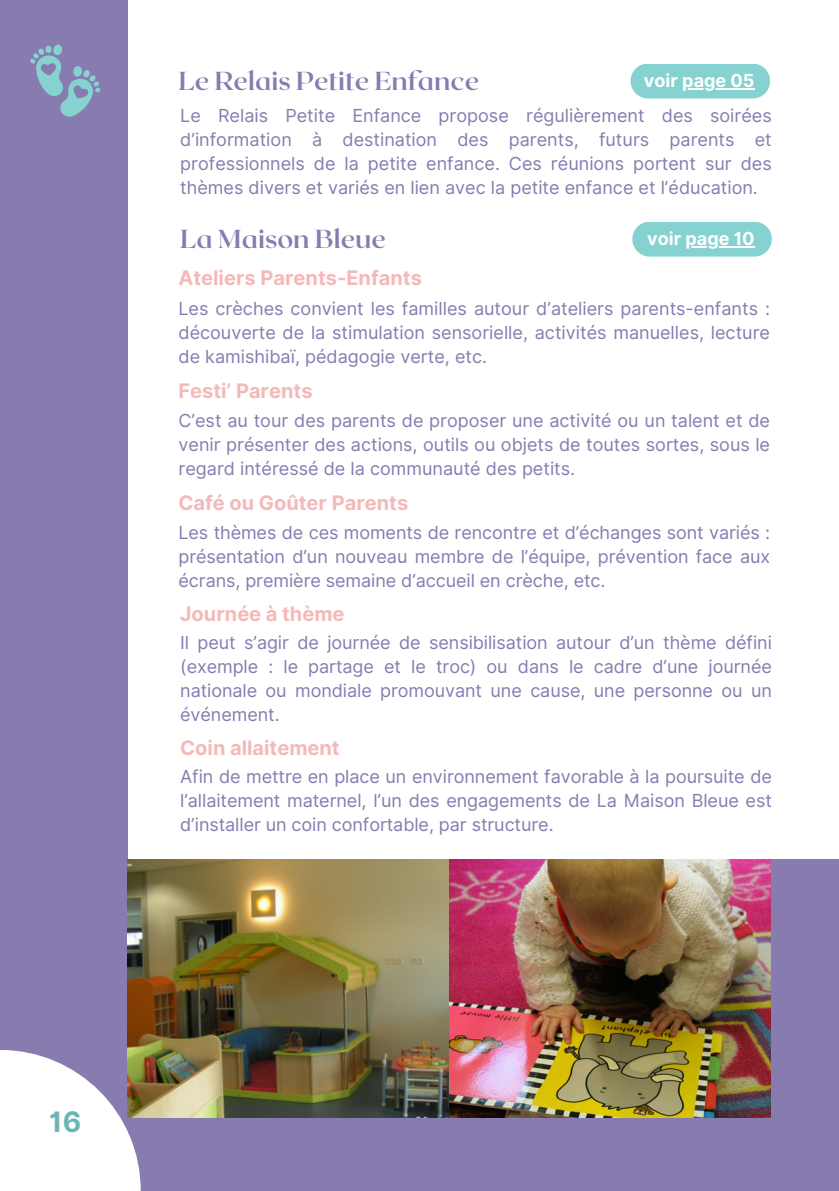
<style>
.page{position:relative;width:839px;height:1191px;background:#fff}
.page>*{position:absolute;margin:0;border:0;box-sizing:border-box;transform-origin:0 0}
.t1{font:700 28.2px "Inter";color:#6ab6b4}
.t2{font:700 26px "Roxborough CF";color:#887bb0}
.t3{font:700 20px "Inter";color:#f4b9b8}
.t4{font:18px/24px "Inter";color:#887bb0;text-align:justify}
.t5{font:700 18px "Inter";color:#fff}
</style>
<div class="page">
<div style="left:0;top:0;width:838px;height:1191px;background:#887bb0"></div>
<div style="left:128px;top:0;width:710px;height:859px;background:#fff"></div>
<svg style="left:30px;top:44px;width:70px;height:73px"></svg>
<img style="left:128px;top:859px;width:642px;height:259px">
<svg style="left:630px;top:64px;width:140px;height:35px"></svg>
<svg style="left:632px;top:222px;width:139px;height:35px"></svg>
<svg style="left:0;top:1050px;width:141px;height:141px;fill:#fff"></svg>
<hr style="left:682px;top:89px;width:72px;height:1px;background:#fff">
<hr style="left:685px;top:247px;width:69px;height:1px;background:#fff">
<h2 class="t2" style="left:178px;top:64px;width:302px">Le Relais Petite Enfance</h2>
<p class="t5" style="left:643px;top:70px;width:112px">voir page 05</p>
<h1 class="t4" style="left:180px;top:103px;width:593px">Le Relais Petite Enfance propose régulièrement des soirées d’information à destination des parents, futurs parents et professionnels de la petite enfance. Ces réunions portent sur des thèmes divers et variés en lien avec la petite enfance et l’éducation.</h1>
<h1 class="t2" style="left:180px;top:222px;width:207px">La Maison Bleue</h1>
<p class="t3" style="left:178px;top:266px;width:245px">Ateliers Parents-Enfants</p>
<p class="t5" style="left:647px;top:228px;width:109px">voir page 10</p>
<h2 class="t4" style="left:178px;top:296px;width:593px">Les crèches convient les familles autour d’ateliers parents-enfants : découverte de la stimulation sensorielle, activités manuelles, lecture de kamishibaï, pédagogie verte, etc.</h2>
<p class="t3" style="left:178px;top:379px;width:136px">Festi’ Parents</p>
<h2 class="t4" style="left:178px;top:408px;width:593px">C’est au tour des parents de proposer une activité ou un talent et de venir présenter des actions, outils ou objets de toutes sortes, sous le regard intéressé de la communauté des petits.</h2>
<p class="t3" style="left:178px;top:490px;width:231px">Café ou Goûter Parents</p>
<h2 class="t4" style="left:178px;top:520px;width:593px">Les thèmes de ces moments de rencontre et d’échanges sont variés : présentation d’un nouveau membre de l’équipe, prévention face aux écrans, première semaine d’accueil en crèche, etc.</h2>
<p class="t3" style="left:180px;top:602px;width:166px">Journée à thème</p>
<h2 class="t4" style="left:180px;top:631px;width:593px">Il peut s’agir de journée de sensibilisation autour d’un thème défini (exemple : le partage et le troc) ou dans le cadre d’une journée nationale ou mondiale promouvant une cause, une personne ou un événement.</h2>
<p class="t3" style="left:180px;top:736px;width:161px">Coin allaitement</p>
<h2 class="t4" style="left:180px;top:765px;width:593px">Afin de mettre en place un environnement favorable à la poursuite de l’allaitement maternel, l’un des engagements de La Maison Bleue est d’installer un coin confortable, par structure.</h2>
<h2 class="t1" style="left:49px;top:1105px;width:33px">16</h2>
</div>
